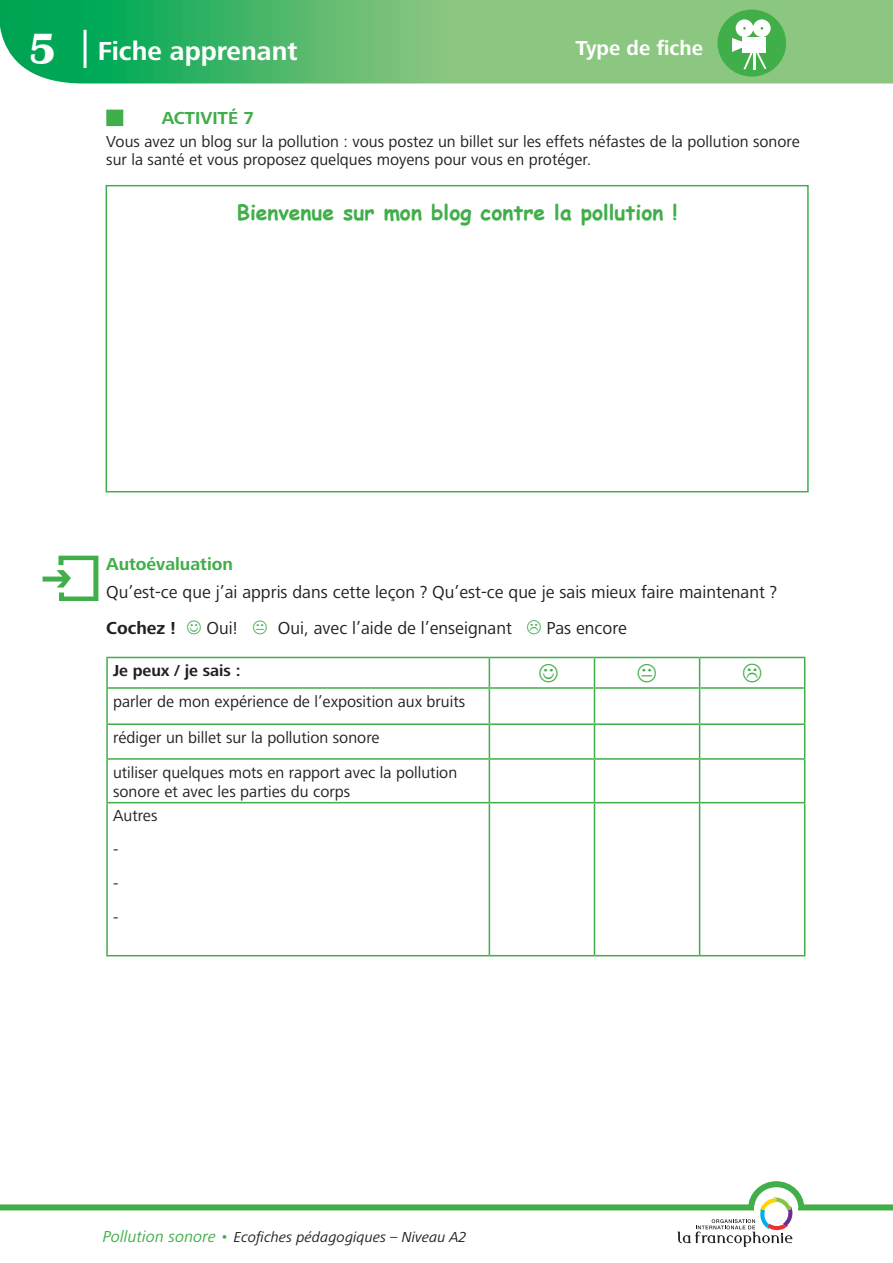
<style>
.page{position:relative;width:893px;height:1263px;background:#fff}
.page>*{position:absolute;margin:0;border:0;box-sizing:border-box;transform-origin:0 0}
.t1{font:700 45px "Britannic";color:#fff}
.t2{font:700 27px "Frutiger Next LT";color:#fff}
.t3{font:700 21px "Comic Sans MS";color:#40ae49}
.t4{font:700 21px "Frutiger Next LT";color:#fff}
.t5{font:18px "Frutiger Next LT";color:#231f20}
.t6{font:700 18px "Frutiger Next LT";color:#40ae49}
.t7{font:700 18px "Frutiger Next LT";color:#231f20}
.t8{font:16.5px/33.9px "Frutiger Next LT";color:#231f20}
.t9{font:700 16.5px "Frutiger Next LT";color:#231f20}
.t10{font:italic 15px "Frutiger Next LT";color:#231f20}
.s1{font-size:16.5px;color:#40ae49}
</style>
<div class="page">
<svg style="left:0;top:0;width:893px;height:84px;background:#64be76"></svg>
<hr style="left:84px;top:30px;width:3px;height:38px;background:#fff">
<div style="left:717px;top:10px;width:69px;height:67px;background:#40ae49;border-radius:50%"></div>
<svg style="left:732px;top:19px;width:39px;height:50px"></svg>
<div style="left:0;top:1204px;width:893px;height:6px;background:#40ae49"></div>
<svg style="left:677px;top:1181px;width:130px;height:66px"></svg>
<div style="left:106px;top:110px;width:17px;height:16px;background:#40ae49"></div>
<hr style="left:106px;top:657px;width:383px;height:1px;background:#40ae49">
<hr style="left:106px;top:658px;width:2px;height:29px;background:#40ae49">
<hr style="left:489px;top:657px;width:105px;height:1px;background:#40ae49">
<svg style="left:489px;top:658px;width:1px;height:29px"></svg>
<hr style="left:594px;top:657px;width:106px;height:1px;background:#40ae49">
<svg style="left:594px;top:658px;width:1px;height:29px"></svg>
<hr style="left:700px;top:657px;width:105px;height:1px;background:#40ae49">
<svg style="left:699px;top:658px;width:1px;height:29px"></svg>
<svg style="left:804px;top:658px;width:1px;height:29px"></svg>
<hr style="left:106px;top:687px;width:383px;height:2px;background:#40ae49">
<hr style="left:106px;top:689px;width:2px;height:34px;background:#40ae49">
<hr style="left:489px;top:687px;width:105px;height:2px;background:#40ae49">
<hr style="left:489px;top:689px;width:1px;height:34px;background:#40ae49">
<hr style="left:594px;top:687px;width:106px;height:2px;background:#40ae49">
<hr style="left:594px;top:689px;width:1px;height:34px;background:#40ae49">
<hr style="left:700px;top:687px;width:105px;height:2px;background:#40ae49">
<hr style="left:699px;top:689px;width:1px;height:34px;background:#40ae49">
<hr style="left:804px;top:689px;width:1px;height:34px;background:#40ae49">
<hr style="left:106px;top:723px;width:383px;height:2px;background:#40ae49">
<hr style="left:106px;top:725px;width:2px;height:33px;background:#40ae49">
<hr style="left:489px;top:723px;width:105px;height:2px;background:#40ae49">
<hr style="left:489px;top:725px;width:1px;height:33px;background:#40ae49">
<hr style="left:594px;top:723px;width:106px;height:2px;background:#40ae49">
<hr style="left:594px;top:725px;width:1px;height:33px;background:#40ae49">
<hr style="left:700px;top:723px;width:105px;height:2px;background:#40ae49">
<hr style="left:699px;top:725px;width:1px;height:33px;background:#40ae49">
<hr style="left:804px;top:725px;width:1px;height:33px;background:#40ae49">
<hr style="left:106px;top:758px;width:383px;height:2px;background:#40ae49">
<hr style="left:106px;top:760px;width:2px;height:42px;background:#40ae49">
<hr style="left:489px;top:758px;width:105px;height:2px;background:#40ae49">
<hr style="left:489px;top:760px;width:1px;height:42px;background:#40ae49">
<hr style="left:594px;top:758px;width:106px;height:2px;background:#40ae49">
<hr style="left:594px;top:760px;width:1px;height:42px;background:#40ae49">
<hr style="left:700px;top:758px;width:105px;height:2px;background:#40ae49">
<hr style="left:699px;top:760px;width:1px;height:42px;background:#40ae49">
<hr style="left:804px;top:760px;width:1px;height:42px;background:#40ae49">
<hr style="left:106px;top:802px;width:383px;height:1px;background:#40ae49">
<hr style="left:106px;top:803px;width:2px;height:152px;background:#40ae49">
<hr style="left:489px;top:802px;width:105px;height:1px;background:#40ae49">
<hr style="left:489px;top:803px;width:1px;height:152px;background:#40ae49">
<hr style="left:594px;top:802px;width:106px;height:1px;background:#40ae49">
<hr style="left:594px;top:803px;width:1px;height:152px;background:#40ae49">
<hr style="left:700px;top:802px;width:105px;height:1px;background:#40ae49">
<hr style="left:699px;top:803px;width:1px;height:152px;background:#40ae49">
<hr style="left:804px;top:803px;width:1px;height:152px;background:#40ae49">
<hr style="left:106px;top:955px;width:383px;height:1px;background:#40ae49">
<hr style="left:489px;top:955px;width:105px;height:1px;background:#40ae49">
<hr style="left:594px;top:955px;width:106px;height:1px;background:#40ae49">
<hr style="left:700px;top:955px;width:105px;height:1px;background:#40ae49">
<div style="left:106px;top:185px;width:703px;height:307px;border:2px solid #40ae49"></div>
<svg style="left:43px;top:556px;width:55px;height:45px"></svg>
<h1 class="t1" style="left:29px;top:23px;width:29px">5</h1>
<h2 class="t2" style="left:98px;top:36px;width:201px">Fiche apprenant</h2>
<p class="t4" style="left:575px;top:36px;width:129px">Type de fiche</p>
<p class="t6" style="left:162px;top:108px;width:94px">Activité 7</p>
<p class="t8" style="left:106px;top:132px;width:695px;line-height:18.1px">Vous avez un blog sur la pollution : vous postez un billet sur les effets néfastes de la pollution sonore sur la santé et vous proposez quelques moyens pour vous en protéger.</p>
<p class="t3" style="left:237px;top:197px;width:442px">Bienvenue sur mon blog contre la pollution !</p>
<p class="t6" style="left:106px;top:554px;width:128px">Autoévaluation</p>
<p class="t5" style="left:106px;top:582px;width:672px">Qu’est-ce que j’ai appris dans cette leçon ? Qu’est-ce que je sais mieux faire maintenant ?</p>
<p class="t7" style="left:106px;top:618px;width:71px">Cochez !</p>
<p class="t5" style="left:207px;top:618px;width:32px">Oui!</p>
<p class="t5" style="left:278px;top:618px;width:236px">Oui, avec l’aide de l’enseignant</p>
<p class="t5" style="left:547px;top:618px;width:82px">Pas encore</p>
<p class="t9" style="left:113px;top:661px;width:129px">Je peux / je sais :</p>
<p class="t8" style="left:113px;top:683px;width:354px;line-height:36.2px">parler de mon expérience de l’exposition aux bruits rédiger un billet sur la pollution sonore</p>
<p class="t8" style="left:113px;top:763px;width:346px;line-height:18.9px">utiliser quelques mots en rapport avec la pollution sonore et avec les parties du corps</p>
<p class="t8" style="left:113px;top:799px;width:46px">Autres -<br>-<br>-</p>
<p class="t10" style="left:103px;top:1229px;width:365px"><span class="s1">Pollution sonore •</span> Ecofiches pédagogiques – Niveau A2</p>
</div>
